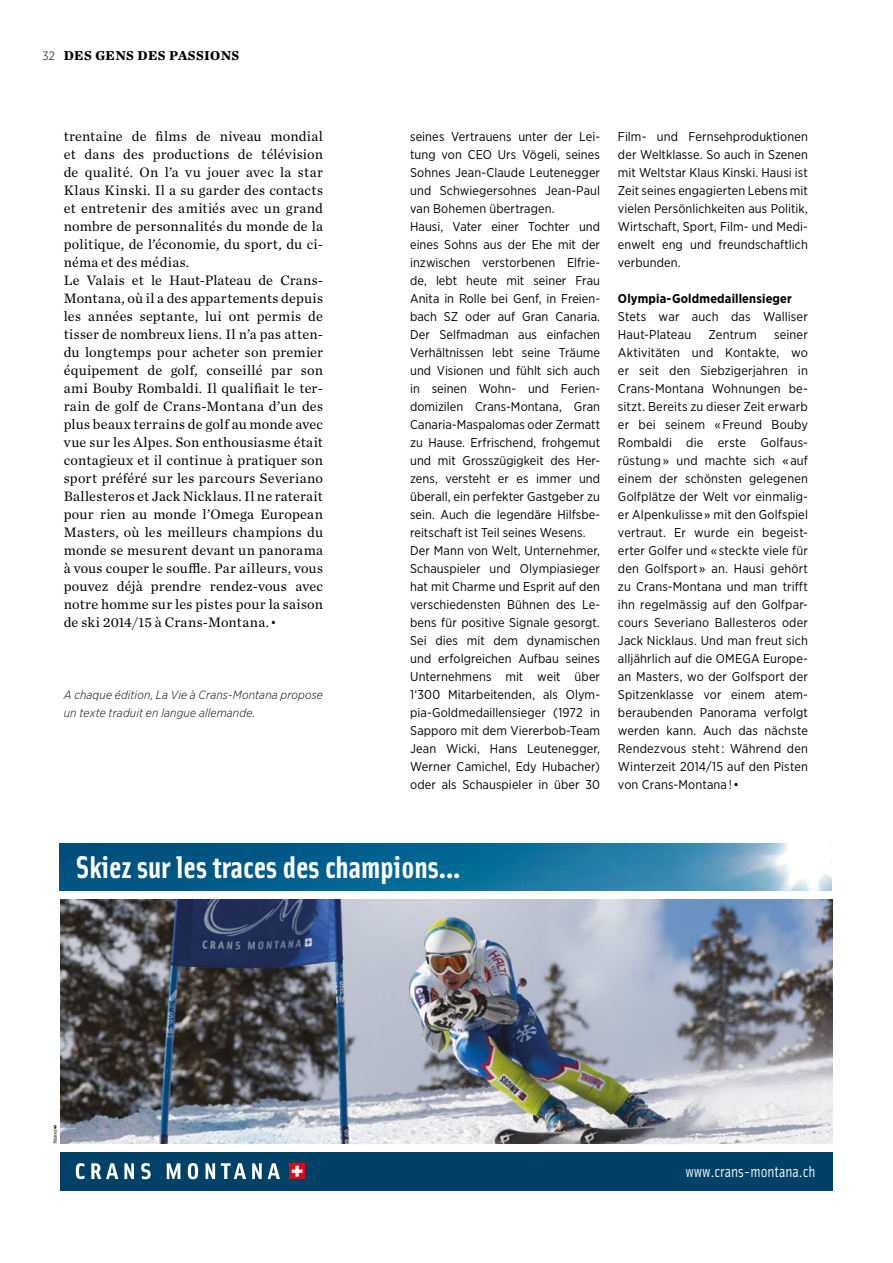
<style>
.page{position:relative;width:893px;height:1263px;background:#fff}
.page>*{position:absolute;margin:0;border:0;box-sizing:border-box;transform-origin:0 0}
.t1{font:700 31.5px "Solex";color:#fff}
.t2{font:15.9px "Solex";color:#fff}
.t3{font:14.25px/18px "Chronicle Text G1";letter-spacing:.015em;color:#000}
.t4{font:700 13.5px "Chronicle Text G1";letter-spacing:.03em;color:#000}
.t5{font:12.75px/18px "Gotham Narrow";letter-spacing:.005em;color:#000}
.t6{font:700 12.75px "Gotham Narrow";letter-spacing:.01em;color:#000}
.t7{font:italic 300 12px/18px "Gotham Narrow";letter-spacing:.01em;color:#000}
.s1{font-family:"Gotham Narrow";font-weight:300;font-size:12px}
.s2{font-family:"Gotham Narrow";font-size:12.75px}
</style>
<div class="page">
<img style="left:60px;top:844px;width:772px;height:46px">
<div style="left:60px;top:1152px;width:772px;height:38px;background:#004267"></div>
<img style="left:61px;top:899px;width:771px;height:244px">
<svg style="left:53px;top:1125px;width:4px;height:18px"></svg>
<svg style="left:76px;top:1163px;width:8px;height:16px"></svg>
<svg style="left:91px;top:1163px;width:27px;height:16px"></svg>
<svg style="left:124px;top:1163px;width:10px;height:16px"></svg>
<svg style="left:141px;top:1163px;width:10px;height:16px"></svg>
<svg style="left:167px;top:1163px;width:13px;height:16px"></svg>
<svg style="left:188px;top:1163px;width:10px;height:16px"></svg>
<svg style="left:206px;top:1163px;width:9px;height:16px"></svg>
<svg style="left:221px;top:1163px;width:25px;height:16px"></svg>
<svg style="left:252px;top:1163px;width:10px;height:16px"></svg>
<svg style="left:268px;top:1163px;width:12px;height:16px"></svg>
<svg style="left:289px;top:1163px;width:16px;height:16px"></svg>
<svg style="left:292px;top:1166px;width:10px;height:10px"></svg>
<p class="t4" style="left:43px;top:45px;width:198px"><span class="s1">32</span> DES GENS DES PASSIONS</p>
<p class="t3" style="left:64px;top:126px;width:261px">trentaine de films de niveau mondial et dans des productions de télévision de qualité. On l’a vu jouer avec la star Klaus Kinski. Il a su garder des contacts et entretenir des amitiés avec un grand nombre de personnalités du monde de la politique, de l’économie, du sport, du ci&shy;néma et des médias.<br>Le Valais et le Haut-Plateau de Crans-Montana, où il a des appartements depuis les années septante, lui ont permis de tisser de nombreux liens. Il n’a pas atten&shy;du longtemps pour acheter son premier équipement de golf, conseillé par son ami Bouby Rombaldi. Il qualifiait le ter&shy;rain de golf de Crans-Montana d’un des plus beaux terrains de golf au monde avec vue sur les Alpes. Son enthousiasme était contagieux et il continue à pratiquer son sport préféré sur les parcours Severiano Ballesteros et Jack Nicklaus. Il ne raterait pour rien au monde l’Omega European Masters, où les meilleurs champions du monde se mesurent devant un panorama à vous couper le souffle. Par ailleurs, vous pouvez déjà prendre rendez-vous avec notre homme sur les pistes pour la saison de ski 2014/15 à Crans-Montana. <span class="s2">•</span></p>
<p class="t5" style="left:410px;top:127px;width:191px">seines Vertrauens unter der Lei&shy;tung von CEO Urs Vögeli, seines<br>Sohnes Jean-Claude Leutenegger und Schwiegersohnes Jean-Paul van Bohemen übertragen.<br>Hausi, Vater einer Tochter und eines Sohns aus der Ehe mit der inzwischen verstorbenen Elfrie&shy;de, lebt heute mit seiner Frau<br>Anita in Rolle bei Genf, in Freien&shy;bach SZ oder auf Gran Canaria.<br>Der Selfmadman aus einfachen<br>Verhältnissen lebt seine Träume und Visionen und fühlt sich auch in seinen Wohn- und Ferien&shy;domizilen Crans-Montana, Gran<br>Canaria-Maspalomas oder Zermatt zu Hause. Erfrischend, frohgemut und mit Grosszügigkeit des Her&shy;zens, versteht er es immer und überall, ein perfekter Gastgeber zu sein. Auch die legendäre Hilfsbe&shy;reitschaft ist Teil seines Wesens.<br>Der Mann von Welt, Unternehmer,<br>Schauspieler und Olympiasieger hat mit Charme und Esprit auf den verschiedensten Bühnen des Le&shy;bens für positive Signale gesorgt.<br>Sei dies mit dem dynamischen und erfolgreichen Aufbau seines<br>Unternehmens mit weit über<br>1‘300 Mitarbeitenden, als Olym&shy;pia-Goldmedaillensieger (1972 in<br>Sapporo mit dem Viererbob-Team<br>Jean Wicki, Hans Leutenegger,<br>Werner Camichel, Edy Hubacher) oder als Schauspieler in über 30</p>
<p class="t5" style="left:618px;top:127px;width:191px;text-align:justify">Film- und Fernsehproduktionen der Weltklasse. So auch in Szenen mit Weltstar Klaus Kinski. Hausi ist Zeit seines engagierten Lebens mit vielen Persönlichkeiten aus Politik, Wirtschaft, Sport, Film- und Medi&shy;enwelt eng und freundschaftlich verbunden.</p>
<p class="t6" style="left:618px;top:290px;width:175px">Olympia-Goldmedaillensieger</p>
<p class="t5" style="left:618px;top:307px;width:191px">Stets war auch das Walliser<br>Haut-Plateau</p>
<p class="t5" style="left:618px;top:325px;width:191px;text-align:justify;text-indent:156px">seiner Aktivitäten und Kontakte, wo er seit den Siebzigerjahren in Crans-Montana Wohnungen be&shy;sitzt. Bereits zu dieser Zeit erwarb er bei seinem « Freund Bouby Rombaldi die erste Golfaus&shy;rüstung » und machte sich « auf einem der schönsten gelegenen Golfplätze der Welt vor einmalig&shy;er Alpenkulisse » mit den Golfspiel vertraut. Er wurde ein begeist&shy;erter Golfer und « steckte viele für den Golfsport » an. Hausi gehört zu Crans-Montana und man trifft ihn regelmässig auf den Golfpar&shy;cours Severiano Ballesteros oder Jack Nicklaus. Und man freut sich alljährlich auf die OMEGA Europe&shy;an Masters, wo der Golfsport der Spitzenklasse vor einem atem&shy;beraubenden Panorama verfolgt werden kann. Auch das nächste Rendezvous steht : Während den Winterzeit 2014/15 auf den Pisten von Crans-Montana ! •</p>
<p class="t5" style="left:708px;top:325px;width:50px">Zentrum</p>
<p class="t7" style="left:64px;top:686px;width:261px">A chaque édition, La Vie à Crans-Montana propose un texte traduit en langue allemande.</p>
<h1 class="t1" style="left:76px;top:846px;width:386px">Skiez sur les traces des champions...</h1>
<p class="t2" style="left:685px;top:1161px;width:132px">www.crans-montana.ch</p>
</div>
